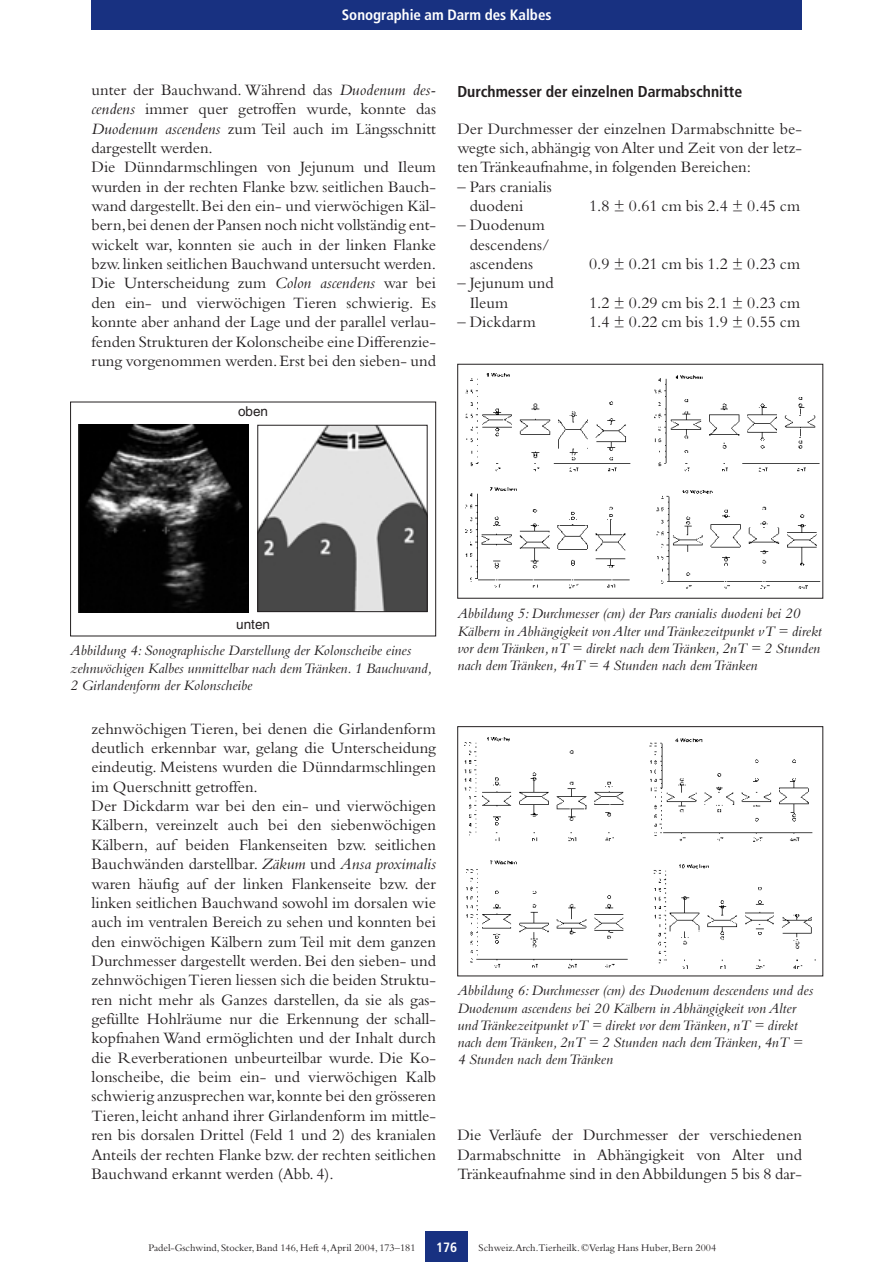
<style>
.page{position:relative;width:893px;height:1262px;background:#fff}
.page>*{position:absolute;margin:0;border:0;box-sizing:border-box;transform-origin:0 0}
.t1{font:16.5px/19.4px "Bembo";color:#231f20}
.t2{font:700 condensed 15.75px "Frutiger";color:#231f20}
.t3{font:italic 15px/17.2px "Bembo";color:#231f20}
.t4{font:700 condensed 15px "Frutiger";color:#fff}
.t5{font:13.5px "Helvetica";color:#231f20}
.t6{font:700 condensed 13.5px "Frutiger";color:#fff}
.t7{font:10.5px "Bembo";color:#231f20}
.s1{font-style:italic}
</style>
<div class="page">
<div style="left:91px;top:0;width:710px;height:30px;background:#183181"></div>
<div style="left:425px;top:1231px;width:43px;height:30px;background:#183181"></div>
<div style="left:70px;top:401px;width:366px;height:235px;border:1px solid #231f20"></div>
<img style="left:79px;top:425px;width:170px;height:187px">
<img style="left:259px;top:427px;width:166px;height:183px">
<div style="left:257px;top:425px;width:170px;height:187px;border:1px solid #231f20"></div>
<img style="left:465px;top:374px;width:355px;height:214px">
<div style="left:457px;top:364px;width:366px;height:234px;border:1px solid #231f20"></div>
<img style="left:465px;top:737px;width:350px;height:231px">
<div style="left:457px;top:726px;width:366px;height:250px;border:1px solid #231f20"></div>
<p class="t4" style="left:342px;top:9px;width:211px">Sonographie am Darm des Kalbes</p>
<p class="t1" style="left:91px;top:82px;width:346px">unter der Bauchwand. Während das <span class="s1">Duodenum des&shy;cendens</span> immer quer getroffen wurde, konnte das <span class="s1">Duodenum ascendens</span> zum Teil auch im Längsschnitt dargestellt werden.<br>Die Dünndarmschlingen von Jejunum und Ileum wurden in der rechten Flanke bzw. seitlichen Bauch&shy;wand dargestellt.Bei den ein- und vierwöchigen Käl&shy;bern,bei denen der Pansen noch nicht vollständig ent&shy;wickelt war, konnten sie auch in der linken Flanke bzw.linken seitlichen Bauchwand untersucht werden.<br>Die Unterscheidung zum <span class="s1">Colon ascendens</span> war bei den ein- und vierwöchigen Tieren schwierig. Es konnte aber anhand der Lage und der parallel verlau&shy;fenden Strukturen der Kolonscheibe eine Differenzie&shy;rung vorgenommen werden.Erst bei den sieben- und</p>
<p class="t5" style="left:238px;top:406px;width:32px">oben</p>
<p class="t2" style="left:457px;top:85px;width:286px">Durchmesser der einzelnen Darmabschnitte</p>
<p class="t1" style="left:457px;top:120px;width:346px;text-align:justify">Der Durchmesser der einzelnen Darmabschnitte be&shy;wegte sich, abhängig von Alter und Zeit von der letz&shy;ten Tränkeaufnahme, in folgenden Bereichen:</p>
<p class="t1" style="left:469px;top:178px;width:83px;text-indent:-12px">– Pars cranialis duodeni</p>
<p class="t1" style="left:589px;top:198px;width:212px">1.8 ± 0.61 cm bis 2.4 ± 0.45 cm</p>
<p class="t1" style="left:469px;top:217px;width:81px;text-indent:-12px">– Duodenum descendens/ ascendens</p>
<p class="t1" style="left:469px;top:275px;width:86px;text-indent:-12px">– Jejunum und<br>Ileum</p>
<p class="t1" style="left:589px;top:256px;width:212px">0.9 ± 0.21 cm bis 1.2 ± 0.23 cm</p>
<p class="t1" style="left:589px;top:294px;width:212px">1.2 ± 0.29 cm bis 2.1 ± 0.23 cm</p>
<p class="t1" style="left:457px;top:314px;width:80px">– Dickdarm</p>
<p class="t1" style="left:589px;top:314px;width:212px">1.4 ± 0.22 cm bis 1.9 ± 0.55 cm</p>
<p class="t5" style="left:236px;top:619px;width:35px">unten</p>
<p class="t3" style="left:457px;top:606px;width:366px">Abbildung 5: Durchmesser (cm) der Pars cranialis duodeni bei 20<br>Kälbern in Abhängigkeit von Alter und Tränkezeitpunkt vT = direkt vor dem Tränken, nT = direkt nach dem Tränken, 2nT = 2 Stunden nach dem Tränken, 4nT = 4 Stunden nach dem Tränken</p>
<p class="t3" style="left:70px;top:643px;width:363px">Abbildung 4: Sonographische Darstellung der Kolonscheibe eines zehnwöchigen Kalbes unmittelbar nach dem Tränken. 1 Bauchwand,<br>2 Girlandenform der Kolonscheibe</p>
<p class="t1" style="left:91px;top:720px;width:346px">zehnwöchigen Tieren, bei denen die Girlandenform deutlich erkennbar war, gelang die Unterscheidung eindeutig. Meistens wurden die Dünndarmschlingen im Querschnitt getroffen.<br>Der Dickdarm war bei den ein- und vierwöchigen Kälbern, vereinzelt auch bei den siebenwöchigen Kälbern, auf beiden Flankenseiten bzw. seitlichen Bauchwänden darstellbar. <span class="s1">Zäkum</span> und <span class="s1">Ansa proximalis </span>waren häufig auf der linken Flankenseite bzw. der linken seitlichen Bauchwand sowohl im dorsalen wie auch im ventralen Bereich zu sehen und konnten bei den einwöchigen Kälbern zum Teil mit dem ganzen Durchmesser dargestellt werden. Bei den sieben- und zehnwöchigen Tieren liessen sich die beiden Struktu&shy;ren nicht mehr als Ganzes darstellen, da sie als gas&shy;gefüllte Hohlräume nur die Erkennung der schall&shy;kopfnahen Wand ermöglichten und der Inhalt durch die Reverberationen unbeurteilbar wurde. Die Ko&shy;lonscheibe, die beim ein- und vierwöchigen Kalb schwierig anzusprechen war,konnte bei den grösseren Tieren, leicht anhand ihrer Girlandenform im mittle&shy;ren bis dorsalen Drittel (Feld 1 und 2) des kranialen Anteils der rechten Flanke bzw. der rechten seitlichen Bauchwand erkannt werden (Abb. 4).</p>
<p class="t3" style="left:457px;top:983px;width:357px">Abbildung 6: Durchmesser (cm) des Duodenum descendens und des Duodenum ascendens bei 20 Kälbern in Abhängigkeit von Alter und Tränkezeitpunkt vT = direkt vor dem Tränken, nT = direkt nach dem Tränken, 2nT = 2 Stunden nach dem Tränken, 4nT = 4 Stunden nach dem Tränken</p>
<p class="t1" style="left:457px;top:1126px;width:346px;text-align:justify">Die Verläufe der Durchmesser der verschiedenen Darmabschnitte in Abhängigkeit von Alter und Tränkeaufnahme sind in den Abbildungen 5 bis 8 dar-</p>
<p class="t6" style="left:436px;top:1241px;width:23px">176</p>
<p class="t7" style="left:148px;top:1244px;width:268px">Padel-Gschwind, Stocker, Band 146, Heft 4,April 2004, 173–181</p>
<p class="t7" style="left:478px;top:1244px;width:239px">Schweiz.Arch.Tierheilk. ©Verlag Hans Huber, Bern 2004</p>
</div>
